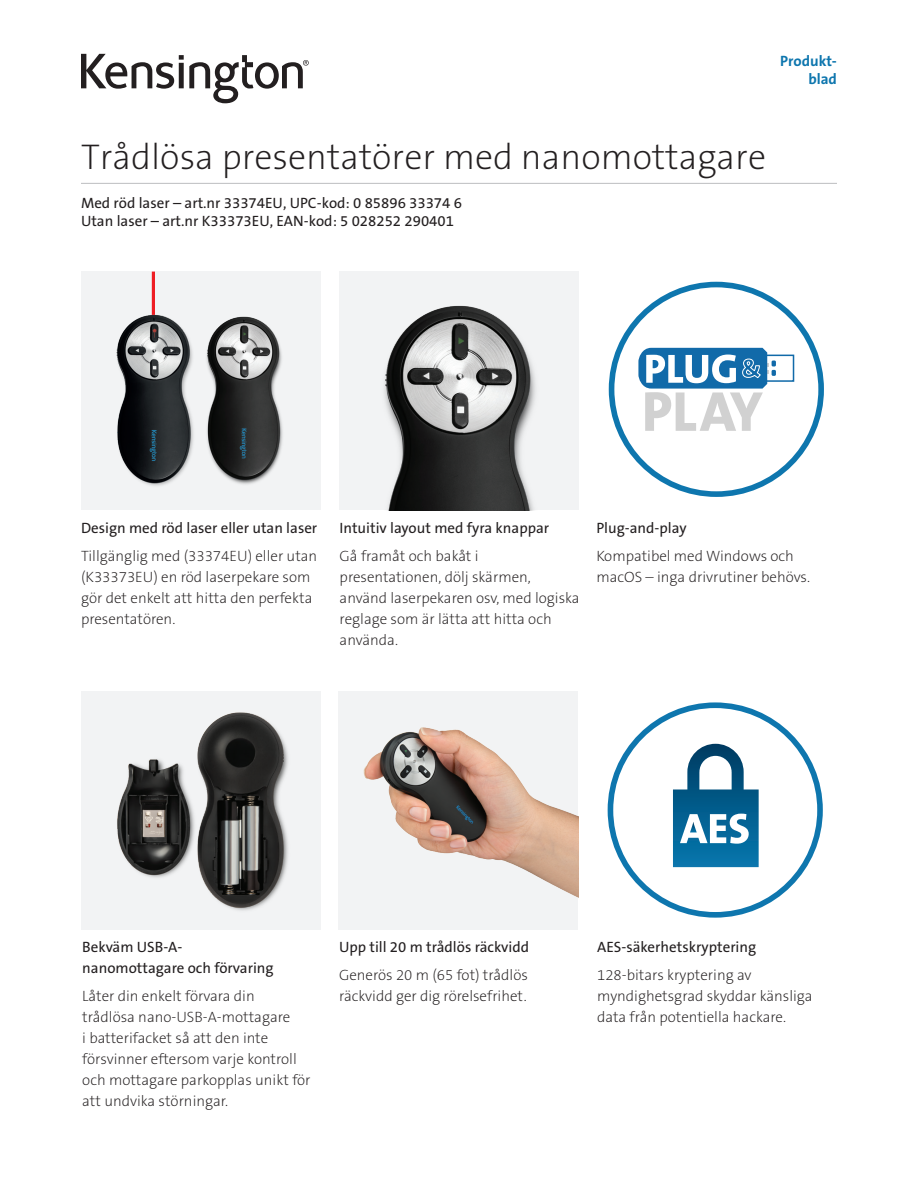
<style>
.page{position:relative;width:918px;height:1188px;background:#fff}
.page>*{position:absolute;margin:0;border:0;box-sizing:border-box;transform-origin:0 0}
.Main_Header{font:36px "The Sans KENSINGTON2 XL";color:#231f20}
.Body{font:15px/21px "The Sans KENSINGTON2 XL";color:#231f20}
.Body-2{font:15px/21px "The Sans KENSINGTON5 Rg";color:#231f20}
.Part_No__UPC{font:15px/18px "The Sans KENSINGTON5 Rg";color:#231f20}
.Page_Title{font:15px "The Sans KENSINGTON7 Bd";color:#0e76ae}
</style>
<div class="page">
<svg style="left:81px;top:54px;width:228px;height:49px"></svg>
<div style="left:82px;top:272px;width:239px;height:238px;background:#f2f3f4"></div>
<div style="left:339px;top:272px;width:239px;height:238px;background:#f2f3f4"></div>
<img style="left:210px;top:316px;width:73px;height:169px">
<hr style="left:152px;top:272px;width:3px;height:50px;background:#ee1d23">
<img style="left:116px;top:304px;width:94px;height:182px">
<img style="left:384px;top:305px;width:152px;height:205px">
<div style="left:764px;top:355px;width:30px;height:27px;background:#fff;border:2px solid #116aa9"></div>
<svg style="left:638px;top:348px;width:138px;height:83px"></svg>
<div style="left:609px;top:282px;width:215px;height:215px;border:6px solid #0e76ae;border-radius:50%"></div>
<svg style="left:673px;top:743px;width:86px;height:125px"></svg>
<div style="left:608px;top:702px;width:215px;height:216px;border:6px solid #0e76ae;border-radius:50%"></div>
<div style="left:81px;top:691px;width:239px;height:238px;background:#f2f3f4"></div>
<img style="left:117px;top:712px;width:171px;height:199px">
<div style="left:338px;top:691px;width:240px;height:238px;background:#f2f3f4"></div>
<img style="left:363px;top:727px;width:215px;height:171px">
<hr style="left:81px;top:183px;width:756px;height:1px;background:#bcbdc0">
<p class="Page_Title" style="left:780px;top:53px;width:58px">Produkt-</p>
<p class="Page_Title" style="left:808px;top:71px;width:30px">blad</p>
<p class="Main_Header" style="left:81px;top:138px;width:687px">Trådlösa presentatörer med nanomottagare</p>
<p class="Part_No__UPC" style="left:81px;top:194px;width:382px">Med röd laser – art.nr 33374EU, UPC-kod: 0 85896 33374 6<br>Utan laser – art.nr K33373EU, EAN-kod: 5 028252 290401</p>
<p class="Body-2" style="left:81px;top:518px;width:238px">Design med röd laser eller utan laser</p>
<p class="Body" style="left:81px;top:546px;width:238px">Tillgänglig med (33374EU) eller utan (K33373EU) en röd laserpekare som gör det enkelt att hitta den perfekta presentatören.</p>
<p class="Body-2" style="left:340px;top:518px;width:211px">Intuitiv layout med fyra knappar</p>
<p class="Body" style="left:340px;top:546px;width:241px">Gå framåt och bakåt i presentationen, dölj skärmen, använd laserpekaren osv, med logiska reglage som är lätta att hitta och använda.</p>
<p class="Body-2" style="left:596px;top:518px;width:92px">Plug-and-play</p>
<p class="Body" style="left:596px;top:546px;width:215px">Kompatibel med Windows och macOS – inga drivrutiner behövs.</p>
<p class="Body-2" style="left:82px;top:937px;width:193px">Bekväm USB-A&shy;nanomottagare och förvaring</p>
<p class="Body" style="left:82px;top:986px;width:230px">Låter din enkelt förvara din trådlösa nano-USB-A-mottagare<br>i batterifacket så att den inte försvinner eftersom varje kontroll och mottagare parkopplas unikt för att undvika störningar.</p>
<p class="Body-2" style="left:339px;top:937px;width:192px">Upp till 20 m trådlös räckvidd</p>
<p class="Body" style="left:339px;top:965px;width:190px">Generös 20 m (65 fot) trådlös räckvidd ger dig rörelsefrihet.</p>
<p class="Body-2" style="left:597px;top:937px;width:161px">AES-säkerhetskryptering</p>
<p class="Body" style="left:597px;top:965px;width:217px">128-bitars kryptering av myndighetsgrad skyddar känsliga data från potentiella hackare.</p>
</div>
